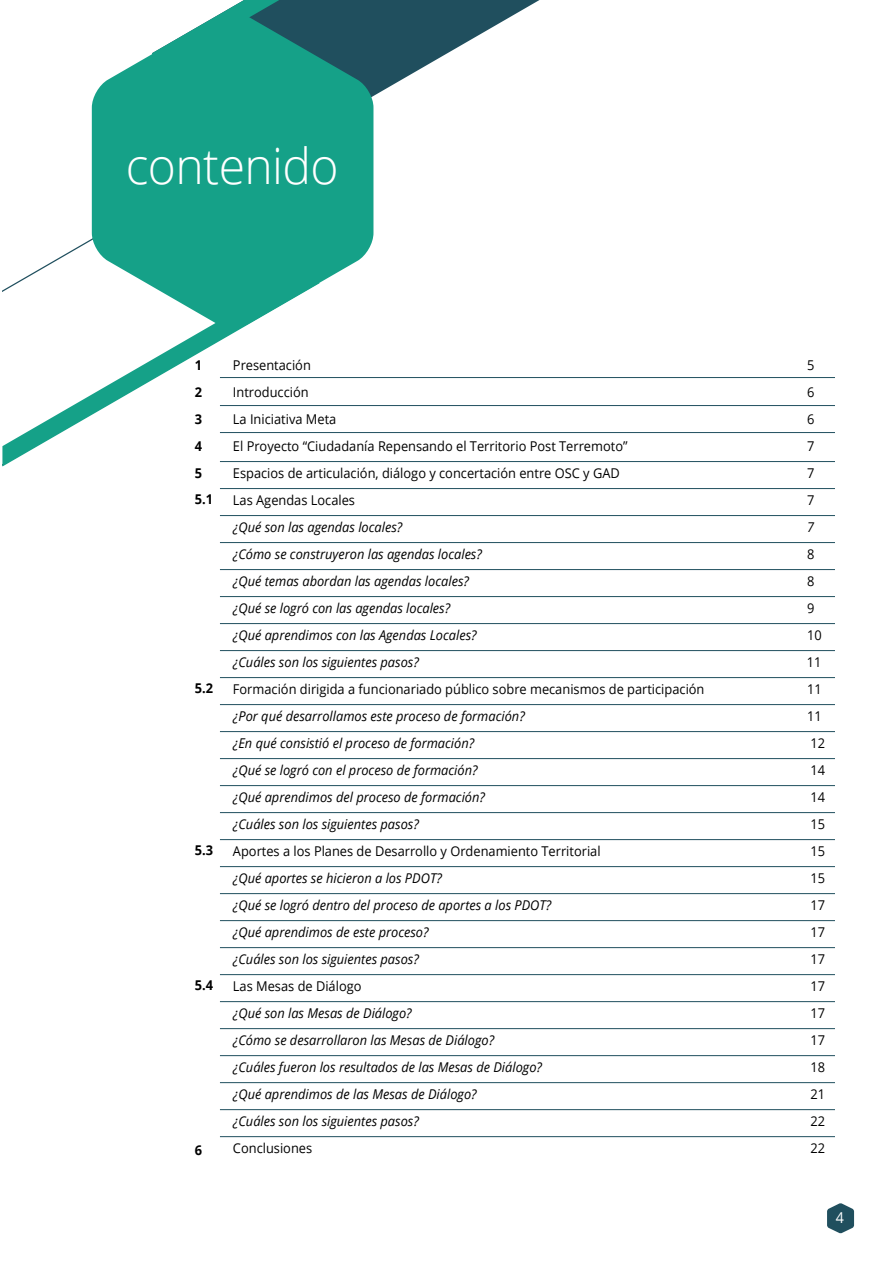
<style>
.page{position:relative;width:893px;height:1263px;background:#fff}
.page>*{position:absolute;margin:0;border:0;box-sizing:border-box;transform-origin:0 0}
.t1{font:300 49.5px "Open Sans";letter-spacing:-.01em;color:#fff}
.t2{font:15px "Open Sans";color:#fff;scale:.95 1}
.t3{font:italic 13.5px "Open Sans";color:#000;scale:.95 1}
.t4{font:13.5px "Open Sans";color:#000;scale:.95 1}
.t5{font:700 13.5px/27px "Open Sans";color:#000;text-align:justify;scale:.95 1}
</style>
<div class="page">
<svg style="left:279px;top:0;width:260px;height:181px"></svg>
<svg style="left:223px;top:0;width:56px;height:12px"></svg>
<svg style="left:2px;top:268px;width:318px;height:198px"></svg>
<svg style="left:92px;top:12px;width:281px;height:317px;fill:#15a188"></svg>
<svg style="left:827px;top:1203px;width:27px;height:30px"></svg>
<hr style="left:220px;top:377px;width:615px;height:1px;background:#204f5e">
<hr style="left:220px;top:405px;width:615px;height:1px;background:#204f5e">
<hr style="left:220px;top:432px;width:615px;height:1px;background:#204f5e">
<hr style="left:220px;top:461px;width:615px;height:1px;background:#204f5e">
<hr style="left:220px;top:488px;width:615px;height:1px;background:#204f5e">
<hr style="left:220px;top:515px;width:615px;height:1px;background:#204f5e">
<hr style="left:220px;top:542px;width:615px;height:1px;background:#204f5e">
<hr style="left:220px;top:569px;width:615px;height:1px;background:#204f5e">
<hr style="left:220px;top:596px;width:615px;height:1px;background:#204f5e">
<hr style="left:220px;top:623px;width:615px;height:1px;background:#204f5e">
<hr style="left:220px;top:650px;width:615px;height:1px;background:#204f5e">
<hr style="left:220px;top:677px;width:615px;height:1px;background:#204f5e">
<hr style="left:220px;top:704px;width:615px;height:1px;background:#204f5e">
<hr style="left:220px;top:731px;width:615px;height:1px;background:#204f5e">
<hr style="left:220px;top:758px;width:615px;height:1px;background:#204f5e">
<hr style="left:220px;top:785px;width:615px;height:1px;background:#204f5e">
<hr style="left:220px;top:812px;width:615px;height:1px;background:#204f5e">
<hr style="left:220px;top:839px;width:615px;height:1px;background:#204f5e">
<hr style="left:220px;top:866px;width:615px;height:1px;background:#204f5e">
<hr style="left:220px;top:893px;width:615px;height:1px;background:#204f5e">
<hr style="left:220px;top:920px;width:615px;height:1px;background:#204f5e">
<hr style="left:220px;top:947px;width:615px;height:1px;background:#204f5e">
<hr style="left:220px;top:974px;width:615px;height:1px;background:#204f5e">
<hr style="left:220px;top:1001px;width:615px;height:1px;background:#204f5e">
<hr style="left:220px;top:1028px;width:615px;height:1px;background:#204f5e">
<hr style="left:220px;top:1055px;width:615px;height:1px;background:#204f5e">
<hr style="left:220px;top:1082px;width:615px;height:1px;background:#204f5e">
<hr style="left:220px;top:1109px;width:615px;height:1px;background:#204f5e">
<hr style="left:220px;top:1136px;width:615px;height:1px;background:#204f5e">
<h1 class="t1" style="left:126px;top:132px;width:214px">contenido</h1>
<p class="t5" style="left:195px;top:352px;width:9px">1<br>2<br>3<br>4<br>5</p>
<p class="t5" style="left:195px;top:486px;width:21px">5.1</p>
<p class="t5" style="left:195px;top:675px;width:21px">5.2</p>
<p class="t5" style="left:195px;top:837px;width:21px">5.3</p>
<p class="t5" style="left:195px;top:972px;width:21px">5.4</p>
<p class="t5" style="left:195px;top:1137px;width:9px">6</p>
<p class="t4" style="left:233px;top:356px;width:84px">Presentación</p>
<p class="t4" style="left:807px;top:356px;width:9px">5</p>
<p class="t4" style="left:233px;top:383px;width:81px">Introducción</p>
<p class="t4" style="left:807px;top:383px;width:9px">6</p>
<p class="t4" style="left:233px;top:410px;width:110px">La Iniciativa Meta</p>
<p class="t4" style="left:807px;top:410px;width:9px">6</p>
<p class="t4" style="left:233px;top:437px;width:417px">El Proyecto “Ciudadanía Repensando el Territorio Post Terremoto”</p>
<p class="t4" style="left:807px;top:437px;width:9px">7</p>
<p class="t4" style="left:233px;top:464px;width:409px">Espacios de articulación, diálogo y concertación entre OSC y GAD</p>
<p class="t4" style="left:807px;top:464px;width:9px">7</p>
<p class="t4" style="left:233px;top:491px;width:130px">Las Agendas Locales</p>
<p class="t4" style="left:807px;top:491px;width:9px">7</p>
<p class="t3" style="left:233px;top:518px;width:180px">¿Qué son las agendas locales?</p>
<p class="t3" style="left:807px;top:518px;width:9px">7</p>
<p class="t3" style="left:233px;top:545px;width:264px">¿Cómo se construyeron las agendas locales?</p>
<p class="t4" style="left:807px;top:545px;width:9px">8</p>
<p class="t3" style="left:233px;top:572px;width:250px">¿Qué temas abordan las agendas locales?</p>
<p class="t4" style="left:807px;top:572px;width:9px">8</p>
<p class="t3" style="left:233px;top:599px;width:230px">¿Qué se logró con las agendas locales?</p>
<p class="t4" style="left:807px;top:599px;width:9px">9</p>
<p class="t3" style="left:233px;top:626px;width:258px">¿Qué aprendimos con las Agendas Locales?</p>
<p class="t4" style="left:807px;top:626px;width:17px">10</p>
<p class="t3" style="left:233px;top:653px;width:197px">¿Cuáles son los siguientes pasos?</p>
<p class="t4" style="left:807px;top:653px;width:17px">11</p>
<p class="t4" style="left:233px;top:680px;width:498px">Formación dirigida a funcionariado público sobre mecanismos de participación</p>
<p class="t4" style="left:807px;top:680px;width:17px">11</p>
<p class="t3" style="left:233px;top:707px;width:309px">¿Por qué desarrollamos este proceso de formación?</p>
<p class="t4" style="left:807px;top:707px;width:17px">11</p>
<p class="t3" style="left:233px;top:734px;width:256px">¿En qué consistió el proceso de formación?</p>
<p class="t4" style="left:810px;top:734px;width:17px">12</p>
<p class="t3" style="left:233px;top:761px;width:259px">¿Qué se logró con el proceso de formación?</p>
<p class="t4" style="left:810px;top:761px;width:17px">14</p>
<p class="t3" style="left:233px;top:788px;width:267px">¿Qué aprendimos del proceso de formación?</p>
<p class="t4" style="left:810px;top:788px;width:17px">14</p>
<p class="t3" style="left:233px;top:815px;width:197px">¿Cuáles son los siguientes pasos?</p>
<p class="t4" style="left:810px;top:815px;width:17px">15</p>
<p class="t4" style="left:233px;top:842px;width:389px">Aportes a los Planes de Desarrollo y Ordenamiento Territorial</p>
<p class="t4" style="left:810px;top:842px;width:17px">15</p>
<p class="t3" style="left:233px;top:869px;width:221px">¿Qué aportes se hicieron a los PDOT?</p>
<p class="t4" style="left:810px;top:869px;width:17px">15</p>
<p class="t3" style="left:233px;top:896px;width:337px">¿Qué se logró dentro del proceso de aportes a los PDOT?</p>
<p class="t4" style="left:810px;top:896px;width:17px">17</p>
<p class="t3" style="left:233px;top:923px;width:207px">¿Qué aprendimos de este proceso?</p>
<p class="t4" style="left:810px;top:923px;width:17px">17</p>
<p class="t3" style="left:233px;top:950px;width:197px">¿Cuáles son los siguientes pasos?</p>
<p class="t4" style="left:810px;top:950px;width:17px">17</p>
<p class="t4" style="left:233px;top:977px;width:137px">Las Mesas de Diálogo</p>
<p class="t4" style="left:810px;top:977px;width:17px">17</p>
<p class="t3" style="left:233px;top:1004px;width:190px">¿Qué son las Mesas de Diálogo?</p>
<p class="t4" style="left:810px;top:1004px;width:17px">17</p>
<p class="t3" style="left:233px;top:1031px;width:276px">¿Cómo se desarrollaron las Mesas de Diálogo?</p>
<p class="t4" style="left:810px;top:1031px;width:17px">17</p>
<p class="t3" style="left:233px;top:1058px;width:327px">¿Cuáles fueron los resultados de las Mesas de Diálogo?</p>
<p class="t4" style="left:810px;top:1058px;width:17px">18</p>
<p class="t3" style="left:233px;top:1085px;width:258px">¿Qué aprendimos de las Mesas de Diálogo?</p>
<p class="t4" style="left:810px;top:1085px;width:17px">21</p>
<p class="t3" style="left:233px;top:1112px;width:197px">¿Cuáles son los siguientes pasos?</p>
<p class="t4" style="left:810px;top:1112px;width:17px">22</p>
<p class="t4" style="left:233px;top:1139px;width:85px">Conclusiones</p>
<p class="t4" style="left:810px;top:1139px;width:17px">22</p>
<p class="t2" style="left:836px;top:1207px;width:10px">4</p>
</div>
